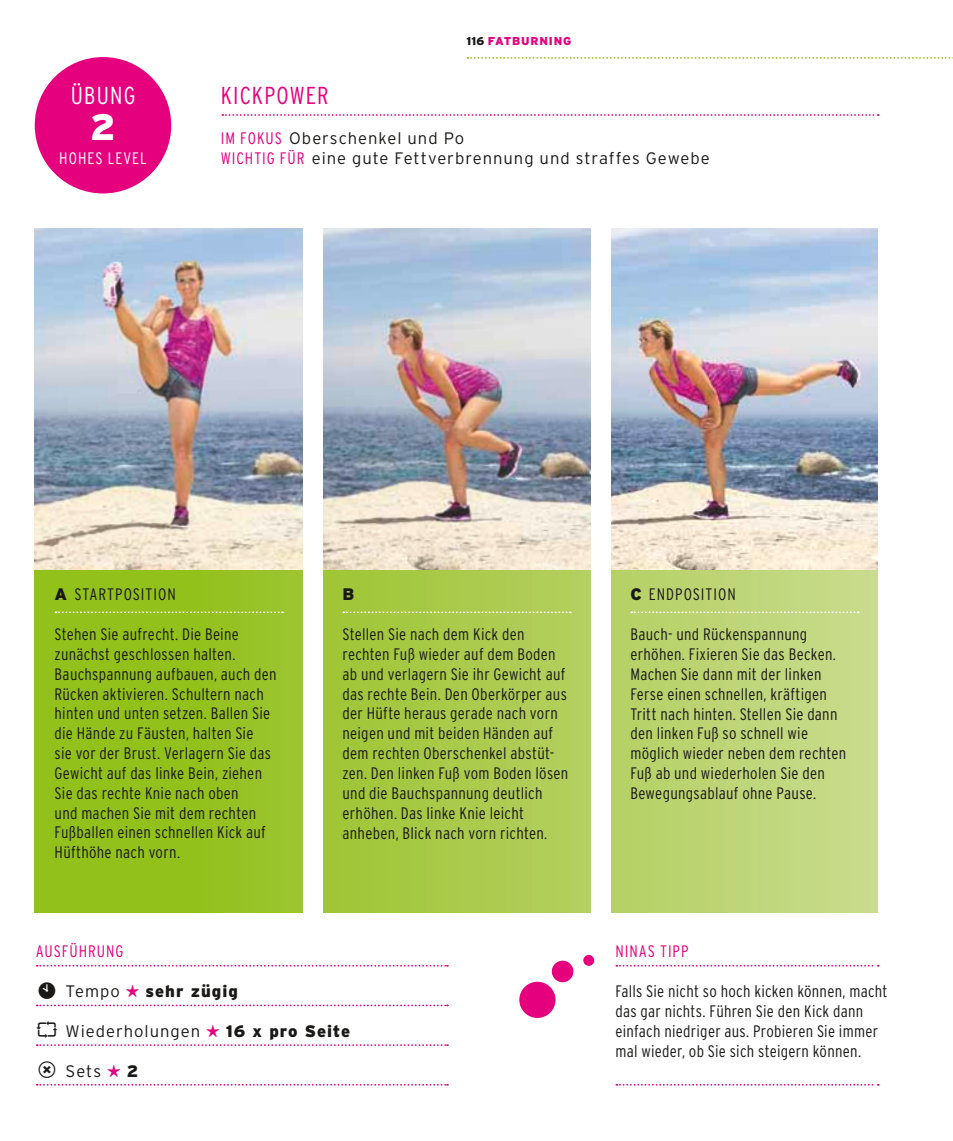
<style>
.page{position:relative;width:953px;height:1141px;background:#fff}
.page>*{position:absolute;margin:0;border:0;box-sizing:border-box;transform-origin:0 0}
.t1{font:900 36.75px "Interstate";color:#fff}
.t2{font:300 condensed 24.5px "Interstate";letter-spacing:.05em;color:#e5007d}
.t3{font:300 condensed 24.5px "Interstate";color:#fff}
.t4{font:300 condensed 16.62px/19.8px "Interstate";letter-spacing:.015em;color:#1a1918}
.t5{font:300 16.62px/19.8px "Interstate";letter-spacing:.055em;color:#1a1918}
.t6{font:300 condensed 16.62px "Interstate";letter-spacing:.06em;color:#e5007d}
.t7{font:300 condensed 16.62px "Interstate";letter-spacing:.055em;color:#1a1918}
.t8{font:900 16.62px "Interstate";letter-spacing:.055em;color:#1a1918}
.t9{font:300 condensed 16.62px "Interstate";color:#fff}
.t10{font:900 11.38px "Interstate";letter-spacing:.075em;color:#e5007d}
.s1{color:#1a1918}
.s2{font-stretch:condensed;color:#e5007d}
.s3{font-weight:900;font-stretch:normal}
</style>
<div class="page">
<img style="left:35px;top:228px;width:268px;height:342px">
<img style="left:323px;top:228px;width:267px;height:342px">
<img style="left:611px;top:228px;width:267px;height:342px">
<svg style="left:35px;top:570px;width:843px;height:343px;background:#a9cb4b"></svg>
<svg style="left:467px;top:57px;width:486px;height:2px"></svg>
<div style="left:303px;top:221px;width:19px;height:740px;background:#fff"></div>
<div style="left:590px;top:221px;width:20px;height:740px;background:#fff"></div>
<div style="left:35px;top:57px;width:136px;height:136px;background:#e5007d;border-radius:50%"></div>
<svg style="left:222px;top:114px;width:656px;height:2px"></svg>
<svg style="left:37px;top:1084px;width:411px;height:2px"></svg>
<svg style="left:37px;top:1044px;width:411px;height:2px"></svg>
<svg style="left:37px;top:1005px;width:411px;height:1px"></svg>
<svg style="left:37px;top:965px;width:411px;height:2px"></svg>
<svg style="left:55px;top:611px;width:228px;height:2px"></svg>
<svg style="left:343px;top:611px;width:228px;height:2px"></svg>
<svg style="left:631px;top:611px;width:227px;height:2px"></svg>
<svg style="left:616px;top:965px;width:262px;height:2px"></svg>
<svg style="left:616px;top:1084px;width:262px;height:2px"></svg>
<div style="left:519px;top:982px;width:36px;height:36px;background:#e5007d;border-radius:50%"></div>
<div style="left:551px;top:961px;width:22px;height:21px;background:#e5007d;border-radius:50%"></div>
<div style="left:583px;top:955px;width:11px;height:11px;background:#e5007d;border-radius:50%"></div>
<h2 class="t3" style="left:71px;top:82px;width:14px">ÜBUN</h2>
<h2 class="t3" style="left:124px;top:82px;width:13px">G</h2>
<h1 class="t1" style="left:90px;top:106px;width:27px">2</h1>
<p class="t9" style="left:59px;top:149px;width:10px">HOHES</p>
<p class="t9" style="left:108px;top:149px;width:32px">LEVEL</p>
<p class="t10" style="left:466px;top:34px;width:105px"><span class="s1">116</span> fatburning</p>
<h2 class="t2" style="left:221px;top:82px;width:109px">Kickpower</h2>
<p class="t6" style="left:221px;top:129px;width:36px">IM FOKUS</p>
<p class="t5" style="left:221px;top:128px;width:490px;text-indent:68px">Oberschenkel und Po<br><span class="s2">Wichtig für</span> eine gute Fettverbrennung und straffes Gewebe</p>
<p class="t7" style="left:55px;top:585px;width:123px"><span class="s3">A</span> Startposition</p>
<p class="t4" style="left:55px;top:624px;width:223px">Stehen Sie aufrecht. Die Beine zunächst geschlossen halten.<br>Bauchspannung aufbauen, auch den<br>Rücken aktivieren. Schultern nach hinten und unten setzen. Ballen Sie die Hände zu Fäusten, halten Sie<br>sie vor der Brust. Verlagern Sie das<br>Gewicht auf das linke Bein, ziehen<br>Sie das rechte Knie nach oben<br>und machen Sie mit dem rechten<br>Fußballen einen schnellen Kick auf<br>Hüfthöhe nach vorn.</p>
<p class="t8" style="left:342px;top:585px;width:11px">B</p>
<p class="t4" style="left:342px;top:624px;width:227px">Stellen Sie nach dem Kick den rechten Fuß wieder auf dem Boden ab und verlagern Sie ihr Gewicht auf das rechte Bein. Den Oberkörper aus der Hüfte heraus gerade nach vorn neigen und mit beiden Händen auf dem rechten Oberschenkel abstüt&shy;zen. Den linken Fuß vom Boden lösen und die Bauchspannung deutlich erhöhen. Das linke Knie leicht anheben, Blick nach vorn richten.</p>
<p class="t6" style="left:36px;top:942px;width:88px">Ausführung</p>
<p class="t5" style="left:66px;top:981px;width:56px">Tempo</p>
<p class="t8" style="left:146px;top:982px;width:94px">sehr zügig</p>
<p class="t5" style="left:66px;top:1021px;width:136px">Wiederholungen</p>
<p class="t8" style="left:226px;top:1021px;width:126px">16 x pro Seite</p>
<p class="t5" style="left:66px;top:1061px;width:37px">Sets</p>
<p class="t8" style="left:127px;top:1061px;width:13px">2</p>
<p class="t7" style="left:630px;top:585px;width:107px"><span class="s3">C</span> endposition</p>
<p class="t4" style="left:630px;top:624px;width:217px">Bauch- und Rückenspannung erhöhen. Fixieren Sie das Becken.<br>Machen Sie dann mit der linken<br>Ferse einen schnellen, kräftigen<br>Tritt nach hinten. Stellen Sie dann den linken Fuß so schnell wie möglich wieder neben dem rechten<br>Fuß ab und wiederholen Sie den<br>Bewegungsablauf ohne Pause.</p>
<p class="t6" style="left:615px;top:942px;width:74px">Ninas Tipp</p>
<p class="t4" style="left:615px;top:981px;width:273px">Falls Sie nicht so hoch kicken können, macht das gar nichts. Führen Sie den Kick dann einfach niedriger aus. Probieren Sie immer mal wieder, ob Sie sich steigern können.</p>
</div>
